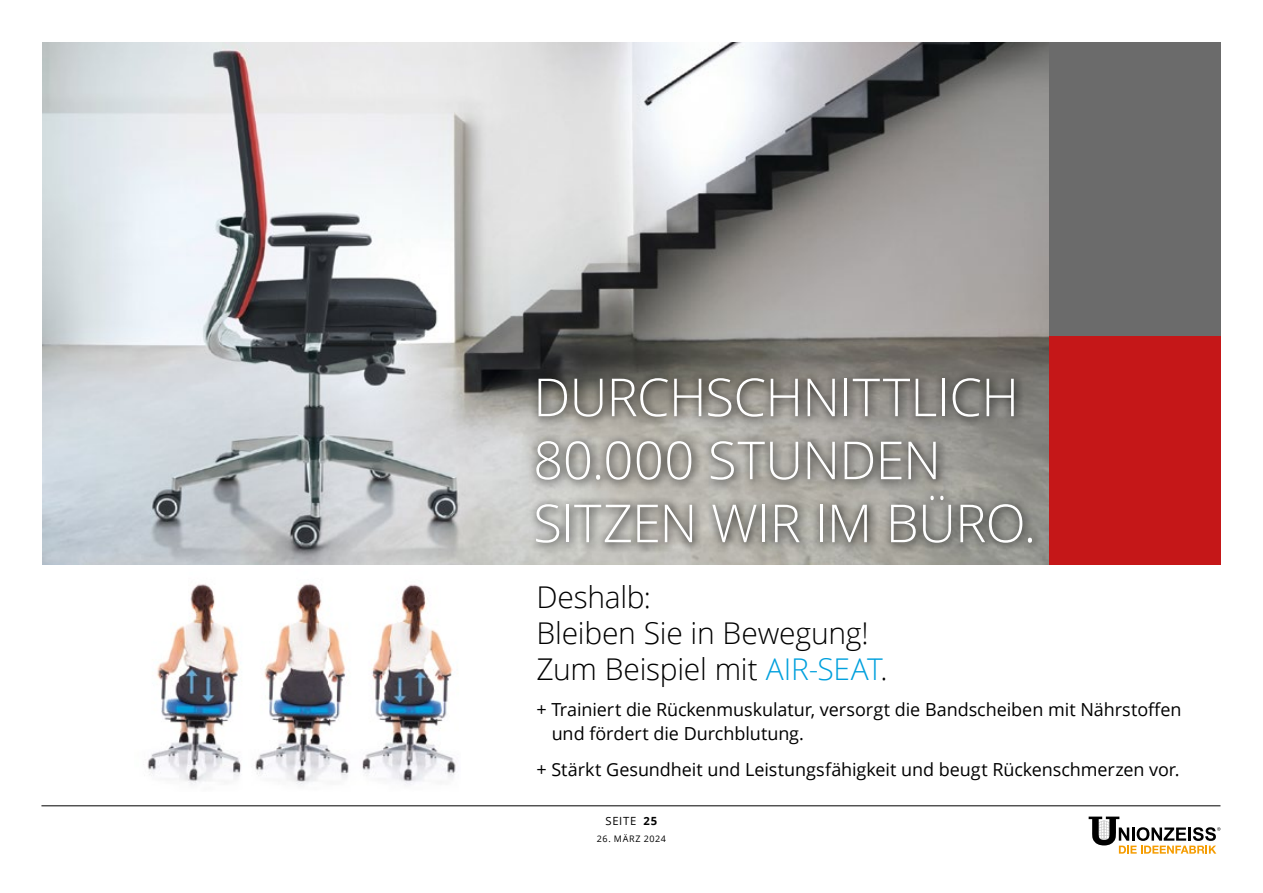
<style>
.page{position:relative;width:1263px;height:893px;background:#fff}
.page>*{position:absolute;margin:0;border:0;box-sizing:border-box;transform-origin:0 0}
.t1{font:300 52.5px/63px "Open Sans";letter-spacing:-.005em;color:#fff}
.t2{font:300 30px/36px "Open Sans";letter-spacing:-.01em;color:#000}
.t3{font:18px/24px "Open Sans";letter-spacing:-.005em;color:#000}
.t4{font:11.25px "Open Sans";color:#000}
.t5{font:9px "Open Sans";letter-spacing:.06em;color:#000}
.s1{color:#00a0dd}
.s2{font-weight:700}
</style>
<div class="page">
<img style="left:43px;top:43px;width:1006px;height:522px">
<img style="left:147px;top:583px;width:309px;height:202px">
<svg style="left:529px;top:371px;width:514px;height:182px;background:#94928c"></svg>
<div style="left:1049px;top:336px;width:171px;height:229px;background:#c51718"></div>
<div style="left:1049px;top:43px;width:171px;height:293px;background:#6b6b6b"></div>
<hr style="left:41px;top:805px;width:1179px;height:1px;background:#000">
<svg style="left:1089px;top:817px;width:131px;height:37px"></svg>
<h1 class="t1" style="left:533px;top:364px;width:68px">DURCHSCHNITT</h1>
<h1 class="t1" style="left:910px;top:364px;width:52px">LICH</h1>
<h1 class="t1" style="left:533px;top:427px;width:239px">80.000 STUNDEN<br>SITZEN</h1>
<h1 class="t1" style="left:711px;top:490px;width:31px">WIR</h1>
<h1 class="t1" style="left:814px;top:490px;width:223px">IM BÜRO.</h1>
<h2 class="t2" style="left:536px;top:578px;width:353px">DESHALB:<br>BLEIBEN SIE IN BEWEGUNG!<br>ZUM BEISPIEL MIT <span class="s1">AIR-SEAT</span>.</h2>
<p class="t3" style="left:552px;top:697px;width:631px;text-indent:-15px">+ Trainiert die Rückenmuskulatur, versorgt die Bandscheiben mit Nährstoffen und fördert die Durchblutung.</p>
<p class="t3" style="left:536px;top:757px;width:645px">+ Stärkt Gesundheit und Leistungsfähigkeit und beugt Rückenschmerzen vor.</p>
<p class="t4" style="left:606px;top:813px;width:53px">Seite <span class="s2">25</span></p>
<p class="t5" style="left:597px;top:832px;width:71px">26. März 2024</p>
</div>
